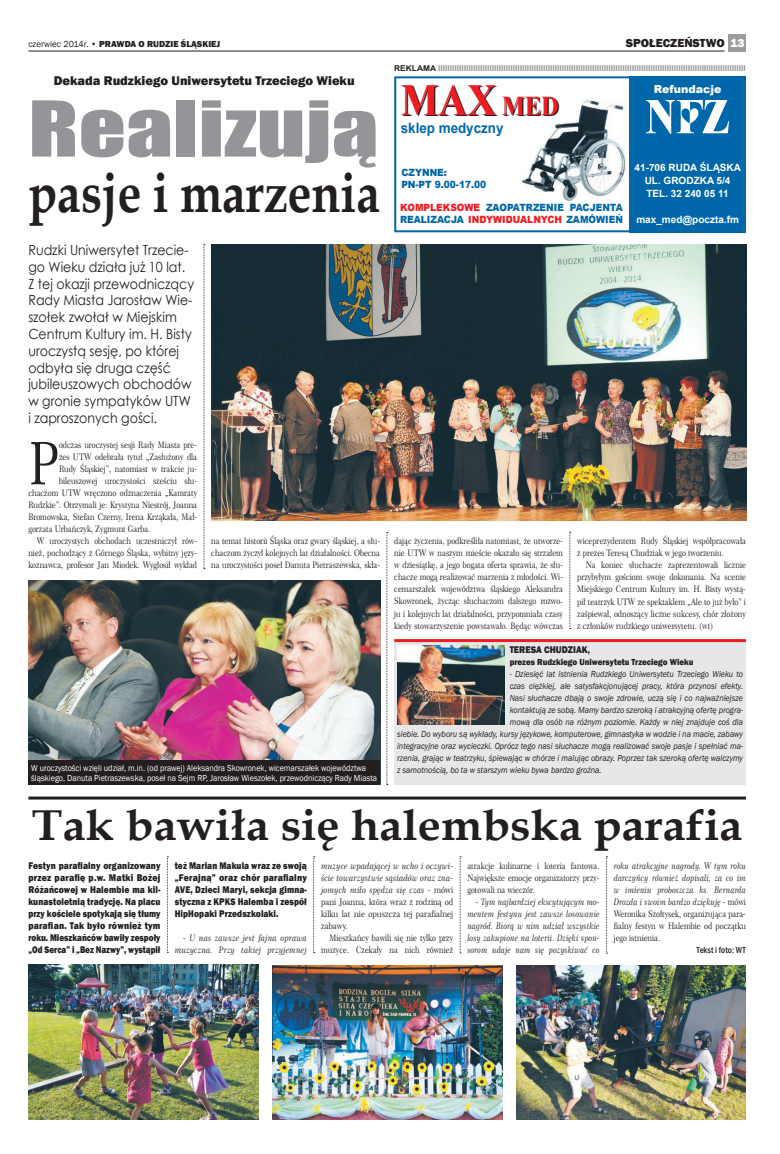
<style>
.page{position:relative;width:780px;height:1154px;background:#fff}
.page>*{position:absolute;margin:0;border:0;box-sizing:border-box;transform-origin:0 0}
.t1{font:71.1px "Impact";color:#939598;scale:1.31 1}
.t2{font:59.2px "Century 751 No 2 EU";color:#231f20;scale:.85 1}
.t3{font:700 55.1px "Book Antiqua";color:#231f20;scale:.86 1}
.t4{font:700 44.3px "Times New Roman";color:#ee1d23;scale:.9 1}
.t5{font:700 43.2px "Book Antiqua";color:#231f20;scale:1.07 1}
.t6{font:700 14.2px "Arial";color:#0067aa;scale:.94 1}
.t7{font:14px/16.8px "Century Gothic";color:#231f20;scale:.9 1}
.t8{font:800 13px "Franklin Gothic";color:#231f20}
.t9{font:800 12px "Franklin Gothic";color:#231f20}
.t10{font:900 11px "Arial";color:#fff}
.t11{font:800 10px/12px "Franklin Gothic";letter-spacing:.01em;color:#231f20;text-align:justify;scale:.86 1}
.t12{font:800 10px/12px "Franklin Gothic";letter-spacing:.01em;color:#231f20;text-align:justify;scale:.85 1}
.t13{font:900 10px/12px "Arial";color:#0067aa;scale:.91 1}
.t14{font:700 10px/13px "Arial";color:#fff;text-align:center}
.t15{font:800 10px "Franklin Gothic";letter-spacing:.01em;color:#231f20;scale:.9 1}
.t16{font:9px/12px "Century 751 No 2 EU";color:#231f20;text-align:justify;scale:.85 1}
.t17{font:italic 9px/12px "Franklin Gothic";color:#231f20;text-align:right;scale:.9 1}
.t18{font:italic 9px/12px "Century 751 No 2 EU";color:#231f20;text-align:justify;scale:.85 1}
.t19{font:italic 9px/12px "Century 751 No 2 EU";color:#231f20;text-align:right;scale:.89 1}
.t20{font:9px "Franklin Gothic";color:#fff;scale:.9 1}
.t21{font:800 9px/12px "Franklin Gothic";color:#231f20;scale:.9 1}
.t22{font:800 9px "Franklin Gothic";color:#231f20}
.t23{font:500 condensed 9px "Franklin Gothic";color:#231f20}
.t24{font:700 8px "Arial";color:#939598;scale:1.05 1}
.s1{font-weight:400}
.s2{color:#fff}
.s3{color:#231f20}
.s4{font-size:27.2px}
.s5{color:#ee1d23}
.s6{font-style:normal}
</style>
<div class="page">
<div style="left:729px;top:34px;width:17px;height:17px;background:#9a9da0"></div>
<hr style="left:28px;top:51px;width:696px;height:1px;background:#15242e">
<div style="left:629px;top:76px;width:117px;height:156px;background:#0067aa"></div>
<div style="left:394px;top:76px;width:352px;height:156px;border:2px solid #0067aa"></div>
<img style="left:521px;top:100px;width:105px;height:102px">
<img style="left:646px;top:100px;width:82px;height:33px">
<img style="left:28px;top:964px;width:230px;height:156px">
<img style="left:272px;top:965px;width:230px;height:155px">
<img style="left:516px;top:965px;width:230px;height:155px">
<hr style="left:28px;top:796px;width:718px;height:3px;background:#231f20">
<svg style="left:167px;top:856px;width:1px;height:97px"></svg>
<svg style="left:313px;top:856px;width:2px;height:97px"></svg>
<svg style="left:460px;top:856px;width:1px;height:97px"></svg>
<svg style="left:606px;top:856px;width:1px;height:98px"></svg>
<img style="left:211px;top:244px;width:535px;height:276px">
<div style="left:394px;top:640px;width:352px;height:144px;background:#e6e7e9"></div>
<img style="left:397px;top:645px;width:107px;height:79px">
<hr style="left:394px;top:639px;width:352px;height:3px;background:#ee1d23">
<img style="left:28px;top:580px;width:352px;height:180px">
<svg style="left:204px;top:244px;width:1px;height:325px"></svg>
<svg style="left:386px;top:532px;width:2px;height:253px"></svg>
<svg style="left:569px;top:532px;width:2px;height:97px"></svg>
<div style="left:28px;top:760px;width:352px;height:24px;background:#231f20"></div>
<p class="t22" style="left:28px;top:38px;width:193px"><span class="s1">czerwiec 2014r. •</span> PRAWDA O RUDZIE ŚLĄSKIEJ</p>
<h3 class="t9" style="left:626px;top:35px;width:120px">SPOŁECZEŃSTWO <span class="s2">13</span></h3>
<p class="t10" style="left:653px;top:81px;width:69px">Refundacje</p>
<h3 class="t6" style="left:401px;top:118px;width:111px">sklep medyczny</h3>
<p class="t24" style="left:394px;top:62px;width:336px"><span class="s3">REKLAMA</span> IIIIIIIIIIIIIIIIIIIIIIIIIIIIIIIIIIIIIIIIIIIIIIIIIIIIIIIIIIIIIIIIIIIIIIIIIIIIIIIIIIIIIIIIIIIIIIIIIIIIIIIIIIIIIIIIIIIIIIIIIIIIIIIIIIII</p>
<h3 class="t8" style="left:54px;top:73px;width:302px">Dekada Rudzkiego Uniwersytetu Trzeciego Wieku</h3>
<h1 class="t1" style="left:28px;top:74px;width:269px">Realizują</h1>
<h3 class="t3" style="left:28px;top:156px;width:410px">pasje i marzenia</h3>
<p class="t7" style="left:28px;top:241px;width:186px">Rudzki Uniwersytet Trzecie&shy;go Wieku działa już 10 lat.<br>Z tej okazji przewodniczący<br>Rady Miasta Jarosław Wie&shy;szołek zwołał w Miejskim<br>Centrum Kultury im. H. Bisty uroczystą sesję, po której odbyła się druga część jubileuszowych obchodów w gronie sympatyków UTW i zaproszonych gości.</p>
<h3 class="t4" style="left:401px;top:68px;width:177px">MAX <span class="s4">MED</span></h3>
<p class="t14" style="left:634px;top:161px;width:108px">41-706 RUDA ŚLĄSKA<br>UL. GRODZKA 5/4<br>TEL. 32 240 05 11</p>
<p class="t14" style="left:636px;top:213px;width:104px">max_med@poczta.fm</p>
<p class="t13" style="left:401px;top:166px;width:95px">CZYNNE:<br>PN-PT 9.00-17.00</p>
<p class="t13" style="left:400px;top:201px;width:246px"><span class="s5">KOMPLEKSOWE</span> ZAOPATRZENIE PACJENTA<br>REALIZACJA <span class="s5">INDYWIDUALNYCH</span> ZAMÓWIEŃ</p>
<h2 class="t2" style="left:28px;top:427px;width:38px">P</h2>
<p class="t16" style="left:59px;top:439px;width:164px">odczas uroczystej sesji Rady Miasta pre-</p>
<p class="t16" style="left:59px;top:451px;width:164px">zes UTW odebrała tytuł „Zasłużony dla</p>
<p class="t16" style="left:59px;top:463px;width:164px">Rudy Śląskiej”, natomiast w trakcie ju-</p>
<p class="t16" style="left:59px;top:475px;width:164px">bileuszowej uroczystości sześciu słu-</p>
<p class="t16" style="left:28px;top:487px;width:200px">chaczom UTW wręczono odznaczenia „Kamraty</p>
<p class="t16" style="left:28px;top:499px;width:200px">Rudzkie”. Otrzymali je: Krystyna Niestrój, Joanna</p>
<p class="t16" style="left:28px;top:511px;width:200px">Bromowska, Stefan Czerny, Irena Krząkała, Mał-</p>
<p class="t16" style="left:28px;top:523px;width:145px">gorzata Urbańczyk, Zygmunt Garba.</p>
<p class="t16" style="left:37px;top:535px;width:190px">W uroczystych obchodach uczestniczył rów-</p>
<p class="t16" style="left:28px;top:547px;width:200px">nież, pochodzący z Górnego Śląska, wybitny języ-</p>
<p class="t16" style="left:28px;top:559px;width:200px">koznawca, profesor Jan Miodek. Wygłosił wykład</p>
<p class="t16" style="left:211px;top:535px;width:200px">na temat historii Śląska oraz gwary śląskiej, a słu&shy;chaczom życzył kolejnych lat działalności. Obecna na uroczystości poseł Danuta Pietraszewska, skła-</p>
<p class="t16" style="left:394px;top:535px;width:200px">dając życzenia, podkreśliła natomiast, że utworze&shy;nie UTW w naszym mieście okazało się strzałem w dziesiątkę, a jego bogata oferta sprawia, że słu&shy;chacze mogą realizować marzenia z młodości. Wi&shy;cemarszałek województwa śląskiego Aleksandra Skowronek, życząc słuchaczom dalszego rozwo&shy;ju i kolejnych lat działalności, przypomniała czasy kiedy stowarzyszenie powstawało. Będąc wówczas</p>
<p class="t16" style="left:577px;top:535px;width:200px">wiceprezydentem Rudy Śląskiej współpracowała z prezes Teresą Chudziak w jego tworzeniu.</p>
<p class="t16" style="left:577px;top:559px;width:200px;text-indent:9px">Na koniec słuchacze zaprezentowali licznie przybyłym gościom swoje dokonania. Na scenie Miejskiego Centrum Kultury im. H. Bisty wystą&shy;pił teatrzyk UTW ze spektaklem „Ale to już było” i zaśpiewał, odnoszący liczne sukcesy, chór złożony z członków rudzkiego uniwersytetu. (wt)</p>
<p class="t15" style="left:509px;top:643px;width:7px">Teresa</p>
<p class="t15" style="left:544px;top:643px;width:20px">Chudziak</p>
<p class="t21" style="left:509px;top:643px;width:206px;text-indent:78px">,<br>prezes Rudzkiego Uniwersytetu Trzeciego Wieku</p>
<p class="t17" style="left:397px;top:668px;width:386px"><span class="s6">-</span> Dziesięć lat istnienia Rudzkiego Uniwersytetu Trzeciego Wieku to<br>czas ciężkiej, ale satysfakcjonującej pracy, która przynosi efekty.<br>Nasi słuchacze dbają o swoje zdrowie, uczą się i co najważniejsze<br>kontaktują ze sobą. Mamy bardzo szeroką i atrakcyjną ofertę progra-<br>mową dla osób na różnym poziomie. Każdy w niej znajduje coś dla<br>siebie. Do wyboru są wykłady, kursy językowe, komputerowe, gimnastyka w wodzie i na macie, zabawy integracyjne oraz wycieczki. Oprócz tego nasi słuchacze mogą realizować swoje pasje i spełniać ma&shy;rzenia, grając w teatrzyku, śpiewając w chórze i malując obrazy. Poprzez tak szeroką ofertę walczymy</p>
<p class="t20" style="left:31px;top:762px;width:373px">W uroczystości wzięli udział, m.in. (od prawej) Aleksandra Skowronek, wicemarszałek województwa</p>
<p class="t17" style="left:397px;top:764px;width:229px">z samotnością, bo ta w starszym wieku bywa bardzo groźna.</p>
<p class="t20" style="left:31px;top:772px;width:386px">śląskiego, Danuta Pietraszewska, poseł na Sejm RP, Jarosław Wieszołek, przewodniczący Rady Miasta</p>
<h3 class="t5" style="left:32px;top:796px;width:665px">Tak bawiła się halembska parafia</h3>
<p class="t11" style="left:28px;top:859px;width:155px">Festyn parafialny organizowany przez parafię p.w. Matki Bożej Różańcowej w Halembie ma kil&shy;kunastoletnią tradycję. Na placu przy kościele spotykają się tłumy parafian. Tak było również tym roku. Mieszkańców bawiły zespoły „Od Serca” i „Bez Nazwy”, wystąpił</p>
<p class="t12" style="left:175px;top:859px;width:157px">też Marian Makula wraz ze swoją „Ferajną” oraz chór parafialny AVE, Dzieci Maryi, sekcja gimna&shy;styczna z KPKS Halemba i zespół HipHopaki Przedszkolaki.</p>
<p class="t19" style="left:175px;top:931px;width:150px">- U nas zawsze jest fajna oprawa muzyczna. Przy takiej przyjemnej</p>
<p class="t19" style="left:321px;top:859px;width:150px;text-align:justify">muzyce wpadającej w ucho i oczywi&shy;ście towarzystwie sąsiadów oraz zna&shy;jomych miło spędza się czas <span class="s6">- mówi pani Joanna, która wraz z rodziną od kilku lat nie opuszcza tej parafialnej zabawy.</span></p>
<p class="t16" style="left:321px;top:931px;width:157px;text-align:right">Mieszkańcy bawili się nie tylko przy muzyce. Czekały na nich również</p>
<p class="t16" style="left:467px;top:859px;width:157px">atrakcje kulinarne i loteria fantowa.<br>Największe emocje organizatorzy przy&shy;gotowali na wieczór.</p>
<p class="t18" style="left:467px;top:895px;width:157px;text-indent:9px">- Tym najbardziej ekscytującym mo&shy;mentem festynu jest zawsze losowanie nagród. Biorą w nim udział wszystkie losy zakupione na loterii. Dzięki spon&shy;sorom udaje nam się pozyskiwać co</p>
<p class="t18" style="left:613px;top:859px;width:157px">roku atrakcyjne nagrody. W tym roku darczyńcy również dopisali, za co im w imieniu proboszcza ks. Bernarda Drozda i swoim bardzo dziękuję <span class="s6">- mówi Weronika Szołtysek, organizująca para&shy;fialny festyn w Halembie od początku jego istnienia.</span></p>
<p class="t23" style="left:696px;top:943px;width:51px">Tekst i foto: WT</p>
</div>
